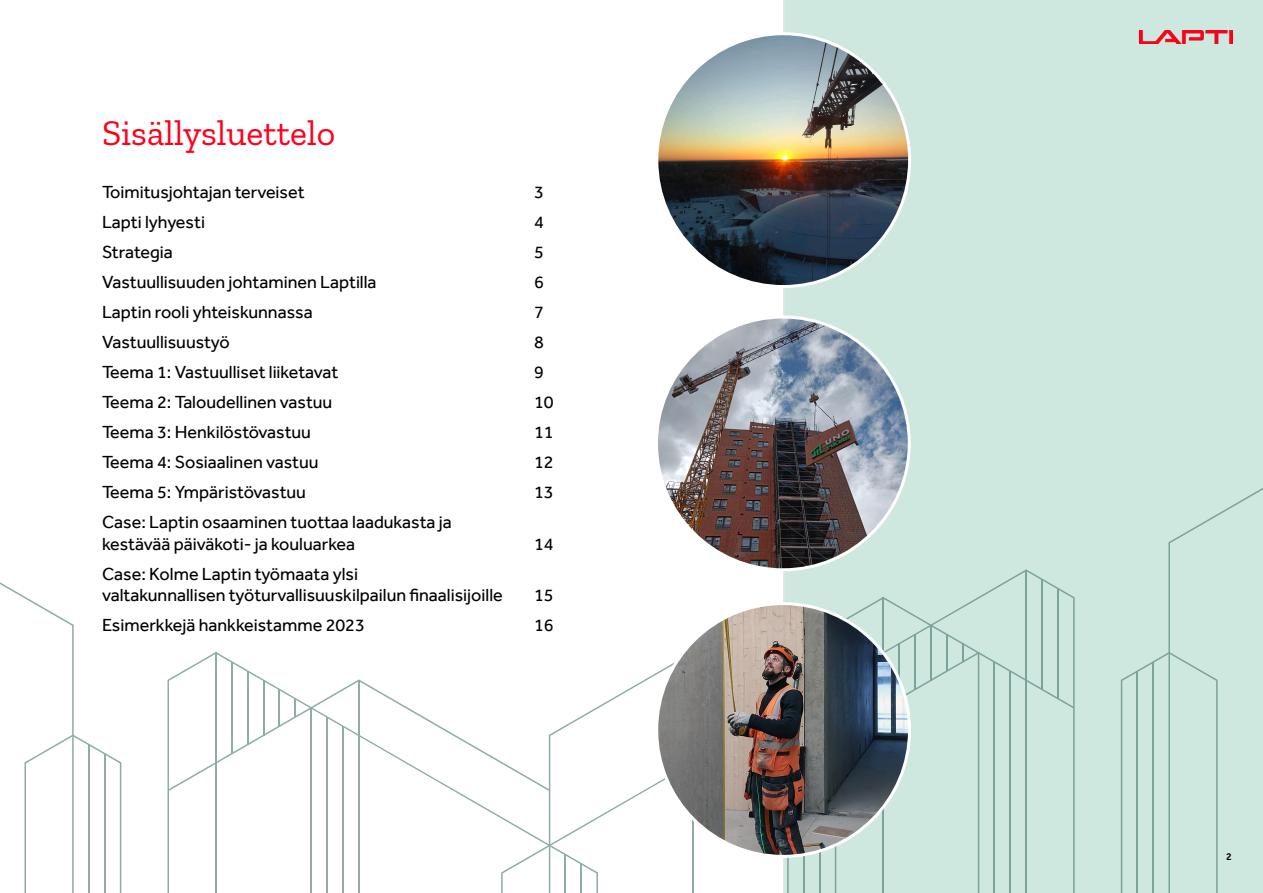
<style>
.page{position:relative;width:1263px;height:893px;background:#fff}
.page>*{position:absolute;margin:0;border:0;box-sizing:border-box;transform-origin:0 0}
.t1{font:36px "Zilla Slab";color:#ff001a}
.t2{font:18px/21.6px "Effra";color:#000}
.t3{font:500 10.5px "Effra";color:#000}
</style>
<div class="page">
<div style="left:783px;top:0;width:480px;height:893px;background:#cfe8df"></div>
<img style="left:1140px;top:30px;width:93px;height:14px">
<svg style="left:167px;top:652px;width:334px;height:241px"></svg>
<svg style="left:501px;top:569px;width:574px;height:324px;fill:#cfe8df"></svg>
<svg style="left:549px;top:652px;width:238px;height:241px"></svg>
<svg style="left:787px;top:597px;width:192px;height:296px;background:#cde6dd"></svg>
<hr style="left:215px;top:653px;width:2px;height:240px;background:#47736e">
<hr style="left:310px;top:708px;width:2px;height:185px;background:#47736e">
<hr style="left:358px;top:680px;width:2px;height:213px;background:#47736e">
<hr style="left:692px;top:653px;width:1px;height:240px;background:#47736e">
<hr style="left:882px;top:598px;width:2px;height:295px;background:#47736e">
<hr style="left:1025px;top:570px;width:2px;height:323px;background:#47736e">
<hr style="left:342px;top:726px;width:2px;height:167px;background:#47736e">
<hr style="left:326px;top:717px;width:2px;height:176px;background:#47736e">
<svg style="left:581px;top:864px;width:1px;height:29px"></svg>
<hr style="left:565px;top:855px;width:1px;height:38px;background:#47736e">
<hr style="left:819px;top:726px;width:1px;height:167px;background:#47736e">
<hr style="left:803px;top:717px;width:1px;height:176px;background:#47736e">
<hr style="left:1009px;top:671px;width:2px;height:222px;background:#47736e">
<hr style="left:994px;top:662px;width:1px;height:231px;background:#47736e">
<hr style="left:1057px;top:589px;width:2px;height:110px;background:#47736e">
<hr style="left:1041px;top:579px;width:2px;height:110px;background:#47736e">
<hr style="left:930px;top:625px;width:2px;height:55px;background:#47736e">
<hr style="left:914px;top:634px;width:2px;height:55px;background:#47736e">
<svg style="left:876px;top:644px;width:198px;height:92px;background:#c8e1d9"></svg>
<hr style="left:946px;top:634px;width:1px;height:37px;background:#47736e">
<hr style="left:247px;top:671px;width:1px;height:73px;background:#47736e">
<hr style="left:231px;top:662px;width:2px;height:92px;background:#47736e">
<svg style="left:168px;top:679px;width:382px;height:112px"></svg>
<hr style="left:279px;top:689px;width:1px;height:37px;background:#47736e">
<svg style="left:0;top:582px;width:121px;height:311px"></svg>
<div style="left:1121px;top:487px;width:142px;height:406px;background:#cfe8df"></div>
<hr style="left:104px;top:754px;width:1px;height:139px;background:#47736e">
<hr style="left:88px;top:744px;width:2px;height:149px;background:#47736e">
<hr style="left:1137px;top:671px;width:1px;height:222px;background:#47736e">
<hr style="left:1152px;top:662px;width:2px;height:231px;background:#47736e">
<img style="left:657px;top:34px;width:252px;height:253px;border-radius:126px">
<img style="left:656px;top:317px;width:253px;height:253px;border-radius:126px">
<img style="left:657px;top:604px;width:252px;height:252px;border-radius:126px">
<p class="t1" style="left:102px;top:113px;width:235px">Sisällysluettelo</p>
<p class="t2" style="left:102px;top:181px;width:204px">Toimitusjohtajan terveiset</p>
<p class="t2" style="left:534px;top:181px;width:11px">3</p>
<p class="t2" style="left:102px;top:211px;width:104px">Lapti lyhyesti</p>
<p class="t2" style="left:534px;top:211px;width:11px">4</p>
<p class="t2" style="left:102px;top:241px;width:72px">Strategia</p>
<p class="t2" style="left:534px;top:241px;width:11px">5</p>
<p class="t2" style="left:102px;top:271px;width:276px">Vastuullisuuden johtaminen Laptilla</p>
<p class="t2" style="left:534px;top:271px;width:11px">6</p>
<p class="t2" style="left:102px;top:301px;width:212px">Laptin rooli yhteiskunnassa</p>
<p class="t2" style="left:534px;top:301px;width:11px">7</p>
<p class="t2" style="left:102px;top:331px;width:129px">Vastuullisuustyö</p>
<p class="t2" style="left:534px;top:331px;width:11px">8</p>
<p class="t2" style="left:102px;top:361px;width:238px">Teema 1: Vastuulliset liiketavat</p>
<p class="t2" style="left:534px;top:361px;width:11px">9</p>
<p class="t2" style="left:102px;top:391px;width:232px">Teema 2: Taloudellinen vastuu</p>
<p class="t2" style="left:534px;top:391px;width:21px">10</p>
<p class="t2" style="left:102px;top:421px;width:210px">Teema 3: Henkilöstövastuu</p>
<p class="t2" style="left:534px;top:421px;width:21px">11</p>
<p class="t2" style="left:102px;top:451px;width:218px">Teema 4: Sosiaalinen vastuu</p>
<p class="t2" style="left:534px;top:451px;width:21px">12</p>
<p class="t2" style="left:102px;top:481px;width:205px">Teema 5: Ympäristövastuu</p>
<p class="t2" style="left:534px;top:481px;width:21px">13</p>
<p class="t2" style="left:102px;top:511px;width:351px">Case: Laptin osaaminen tuottaa laadukasta ja kestävää päiväkoti- ja kouluarkea</p>
<p class="t2" style="left:534px;top:533px;width:21px">14</p>
<p class="t2" style="left:102px;top:563px;width:402px;line-height:21px">Case: Kolme Laptin työmaata ylsi<br>valtakunnallisen työturvallisuuskilpailun finaalisijoille</p>
<p class="t2" style="left:534px;top:584px;width:21px">15</p>
<p class="t2" style="left:102px;top:614px;width:264px">Esimerkkejä hankkeistamme 2023</p>
<p class="t2" style="left:534px;top:614px;width:21px">16</p>
<p class="t3" style="left:1226px;top:851px;width:7px">2</p>
</div>
